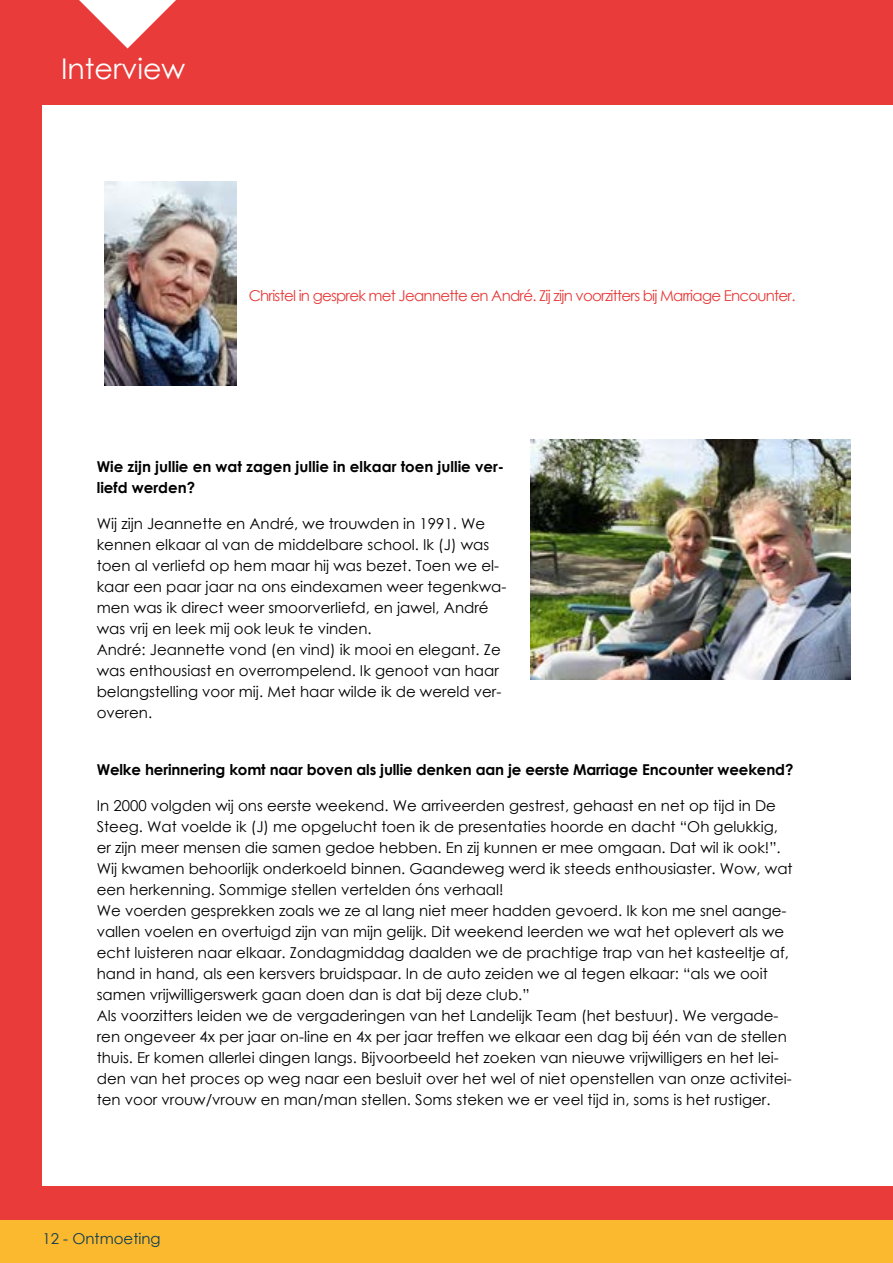
<style>
.page{position:relative;width:893px;height:1263px;background:#e83b3a}
.page>*{position:absolute;margin:0;border:0;box-sizing:border-box;transform-origin:0 0}
.t1{font:28.5px "Century Gothic";color:#fff}
.t2{font:15px/21px "Century Gothic";color:#000}
.t3{font:700 15px/21px "Century Gothic";letter-spacing:-.01em;color:#000}
.t4{font:15px "Century Gothic";letter-spacing:-.05em;color:#e83b3a}
.t5{font:15px "Century Gothic";color:#0e3d4f}
</style>
<div class="page">
<div style="left:42px;top:105px;width:851px;height:1080px;background:#fff"></div>
<img style="left:104px;top:182px;width:132px;height:204px">
<img style="left:530px;top:439px;width:320px;height:241px">
<svg style="left:79px;top:0;width:97px;height:49px"></svg>
<div style="left:0;top:1220px;width:893px;height:43px;background:#fbb92f"></div>
<h1 class="t1" style="left:61px;top:57px;width:126px">Interview</h1>
<p class="t4" style="left:249px;top:289px;width:548px">Christel in gesprek met Jeannette en André. Zij zijn voorzitters bij Marriage Encounter.</p>
<p class="t3" style="left:97px;top:457px;width:409px">Wie zijn jullie en wat zagen jullie in elkaar toen jullie ver&shy;liefd werden?</p>
<p class="t2" style="left:97px;top:514px;width:411px">Wij zijn Jeannette en André, we trouwden in 1991. We kennen elkaar al van de middelbare school. Ik (J) was toen al verliefd op hem maar hij was bezet. Toen we el&shy;kaar een paar jaar na ons eindexamen weer tegenkwa&shy;men was ik direct weer smoorverliefd, en jawel, André was vrij en leek mij ook leuk te vinden.<br>André: Jeannette vond (en vind) ik mooi en elegant. Ze was enthousiast en overrompelend. Ik genoot van haar belangstelling voor mij. Met haar wilde ik de wereld ver&shy;overen.</p>
<p class="t3" style="left:97px;top:760px;width:698px">Welke herinnering komt naar boven als jullie denken aan je eerste Marriage Encounter weekend?</p>
<p class="t2" style="left:97px;top:796px;width:697px">In 2000 volgden wij ons eerste weekend. We arriveerden gestrest, gehaast en net op tijd in De Steeg. Wat voelde ik (J) me opgelucht toen ik de presentaties hoorde en dacht “Oh gelukkig, er zijn meer mensen die samen gedoe hebben. En zij kunnen er mee omgaan. Dat wil ik ook!”.<br>Wij kwamen behoorlijk onderkoeld binnen. Gaandeweg werd ik steeds enthousiaster. Wow, wat een herkenning. Sommige stellen vertelden óns verhaal!<br>We voerden gesprekken zoals we ze al lang niet meer hadden gevoerd. Ik kon me snel aange&shy;vallen voelen en overtuigd zijn van mijn gelijk. Dit weekend leerden we wat het oplevert als we echt luisteren naar elkaar. Zondagmiddag daalden we de prachtige trap van het kasteeltje af, hand in hand, als een kersvers bruidspaar. In de auto zeiden we al tegen elkaar: “als we ooit samen vrijwilligerswerk gaan doen dan is dat bij deze club.”<br>Als voorzitters leiden we de vergaderingen van het Landelijk Team (het bestuur). We vergade&shy;ren ongeveer 4x per jaar on-line en 4x per jaar treffen we elkaar een dag bij één van de stellen thuis. Er komen allerlei dingen langs. Bijvoorbeeld het zoeken van nieuwe vrijwilligers en het lei&shy;den van het proces op weg naar een besluit over het wel of niet openstellen van onze activitei&shy;ten voor vrouw/vrouw en man/man stellen. Soms steken we er veel tijd in, soms is het rustiger.</p>
<p class="t5" style="left:43px;top:1232px;width:120px">12 - Ontmoeting</p>
</div>
